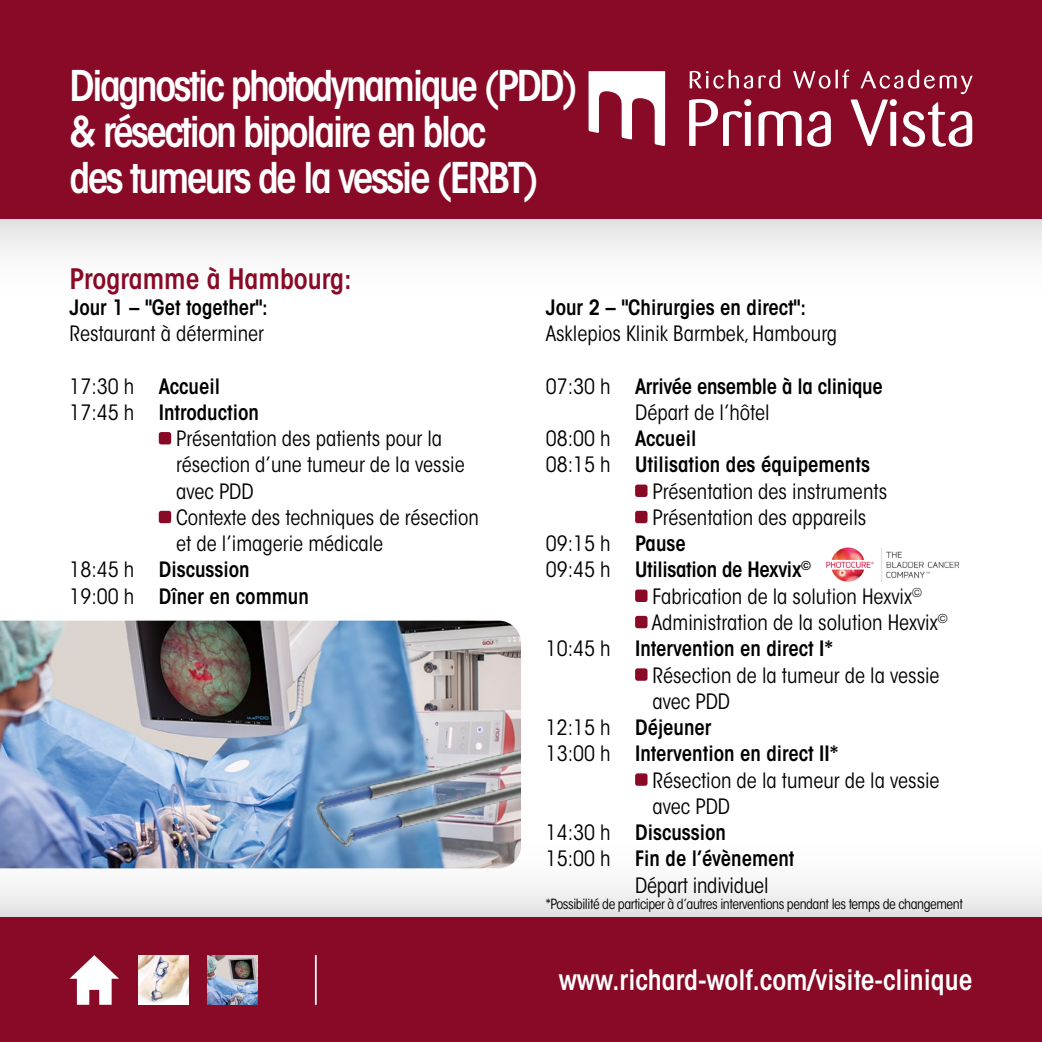
<style>
.page{position:relative;width:1042px;height:1042px;background:#fff}
.page>*{position:absolute;margin:0;border:0;box-sizing:border-box;transform-origin:0 0}
.t1{font:600 condensed 42px/46.2px "ITC Avant Garde Std";letter-spacing:-.06em;color:#fff}
.t2{font:600 condensed 28px "ITC Avant Garde Std";color:#fff}
.t3{font:600 condensed 28px "ITC Avant Garde Std";color:#880a26}
.t4{font:condensed 21px "ITC Avant Garde Std";color:#000}
.t5{font:600 condensed 21px "ITC Avant Garde Std";color:#000}
.t6{font:condensed 14px "ITC Avant Garde Std";letter-spacing:-.03em;color:#000}
.s1{font-weight:400}
.s2{font-weight:600}
</style>
<div class="page">
<div style="left:0;top:218px;width:1042px;height:99px;background:linear-gradient(to bottom,#e7e7e7,#fff)"></div>
<div style="left:0;top:819px;width:1042px;height:99px;background:linear-gradient(to bottom,#fff,#e8e8e8)"></div>
<div style="left:0;top:0;width:1042px;height:218px;background:#880a26"></div>
<svg style="left:689px;top:99px;width:62px;height:47px"></svg>
<svg style="left:758px;top:111px;width:73px;height:36px"></svg>
<svg style="left:690px;top:70px;width:90px;height:19px"></svg>
<svg style="left:793px;top:71px;width:37px;height:18px"></svg>
<hr style="left:835px;top:70px;width:3px;height:18px;background:#fff">
<svg style="left:842px;top:69px;width:130px;height:78px"></svg>
<svg style="left:588px;top:71px;width:77px;height:75px"></svg>
<div style="left:0;top:918px;width:1042px;height:124px;background:#880a26"></div>
<div style="left:159px;top:432px;width:12px;height:12px;background:#880a26;border-radius:2px"></div>
<div style="left:159px;top:511px;width:12px;height:12px;background:#880a26;border-radius:2px"></div>
<div style="left:635px;top:484px;width:12px;height:13px;background:#880a26;border-radius:2px"></div>
<div style="left:635px;top:511px;width:12px;height:12px;background:#880a26;border-radius:2px"></div>
<div style="left:635px;top:589px;width:12px;height:13px;background:#880a26;border-radius:2px"></div>
<div style="left:635px;top:616px;width:12px;height:12px;background:#880a26;border-radius:2px"></div>
<div style="left:635px;top:668px;width:12px;height:13px;background:#880a26;border-radius:2px"></div>
<div style="left:635px;top:773px;width:12px;height:13px;background:#880a26;border-radius:2px"></div>
<svg style="left:69px;top:955px;width:50px;height:50px"></svg>
<img style="left:139px;top:955px;width:49px;height:50px">
<hr style="left:315px;top:955px;width:2px;height:50px;background:#fff">
<img style="left:208px;top:955px;width:49px;height:50px">
<img style="left:826px;top:547px;width:134px;height:35px">
<img style="left:0;top:620px;width:521px;height:248px">
<div style="left:304px;top:738px;width:230px;height:121px;background:#fff"></div>
<img style="left:294px;top:728px;width:227px;height:140px">
<h1 class="t1" style="left:69px;top:62px;width:510px">Diagnostic photodynamique (PDD) &amp; résection bipolaire en bloc<br>des tumeurs de la vessie (ERBT)</h1>
<h2 class="t3" style="left:69px;top:261px;width:284px">Programme à Hambourg:</h2>
<p class="t5" style="left:69px;top:294px;width:200px">Jour 1 – "Get together":</p>
<p class="t4" style="left:69px;top:321px;width:196px">Restaurant à déterminer</p>
<p class="t5" style="left:69px;top:373px;width:152px"><span class="s1">17:30 h</span> Accueil</p>
<p class="t5" style="left:69px;top:399px;width:191px"><span class="s1">17:45 h</span> Introduction</p>
<p class="t4" style="left:176px;top:426px;width:267px">Présentation des patients pour la</p>
<p class="t4" style="left:176px;top:452px;width:290px">résection d’une tumeur de la vessie</p>
<p class="t4" style="left:176px;top:478px;width:79px">avec PDD</p>
<p class="t4" style="left:176px;top:505px;width:304px">Contexte des techniques de résection</p>
<p class="t4" style="left:176px;top:531px;width:208px">et de l’imagerie médicale</p>
<p class="t5" style="left:69px;top:557px;width:182px"><span class="s1">18:45 h</span> Discussion</p>
<p class="t5" style="left:69px;top:583px;width:241px"><span class="s1">19:00 h</span> Dîner en commun</p>
<p class="t5" style="left:546px;top:294px;width:262px">Jour 2 – "Chirurgies en direct":</p>
<p class="t4" style="left:546px;top:321px;width:293px">Asklepios Klinik Barmbek, Hambourg</p>
<p class="t5" style="left:546px;top:373px;width:338px"><span class="s1">07:30 h</span> Arrivée ensemble à la clinique</p>
<p class="t4" style="left:635px;top:400px;width:136px">Départ de l’hôtel</p>
<p class="t5" style="left:546px;top:425px;width:152px"><span class="s1">08:00 h</span> Accueil</p>
<p class="t5" style="left:546px;top:452px;width:326px"><span class="s1">08:15 h</span> Utilisation des équipements</p>
<p class="t4" style="left:652px;top:478px;width:236px">Présentation des instruments</p>
<p class="t4" style="left:652px;top:505px;width:215px">Présentation des appareils</p>
<p class="t4" style="left:546px;top:531px;width:141px">09:15 h <span class="s2">Pause</span></p>
<p class="t5" style="left:546px;top:557px;width:267px"><span class="s1">09:45 h</span> Utilisation de Hexvix<sup>©</sup></p>
<p class="t4" style="left:652px;top:583px;width:271px">Fabrication de la solution Hexvix<sup>©</sup></p>
<p class="t4" style="left:652px;top:610px;width:297px">Administration de la solution Hexvix<sup>©</sup></p>
<p class="t5" style="left:546px;top:635px;width:289px"><span class="s1">10:45 h</span> Intervention en direct I*</p>
<p class="t4" style="left:652px;top:662px;width:289px">Résection de la tumeur de la vessie</p>
<p class="t4" style="left:652px;top:688px;width:79px">avec PDD</p>
<p class="t5" style="left:546px;top:714px;width:167px"><span class="s1">12:15 h</span> Déjeuner</p>
<p class="t5" style="left:546px;top:740px;width:294px"><span class="s1">13:00 h</span> Intervention en direct II*</p>
<p class="t4" style="left:652px;top:767px;width:289px">Résection de la tumeur de la vessie</p>
<p class="t4" style="left:652px;top:793px;width:79px">avec PDD</p>
<p class="t5" style="left:546px;top:819px;width:182px"><span class="s1">14:30 h</span> Discussion</p>
<p class="t5" style="left:546px;top:845px;width:250px"><span class="s1">15:00 h</span> Fin de l’évènement</p>
<p class="t4" style="left:635px;top:872px;width:135px">Départ individuel</p>
<p class="t6" style="left:546px;top:896px;width:418px">*Possibilité de participer à d’autres interventions pendant les temps de changement</p>
<h2 class="t2" style="left:559px;top:962px;width:415px">www.richard-wolf.com/visite-clinique</h2>
</div>
